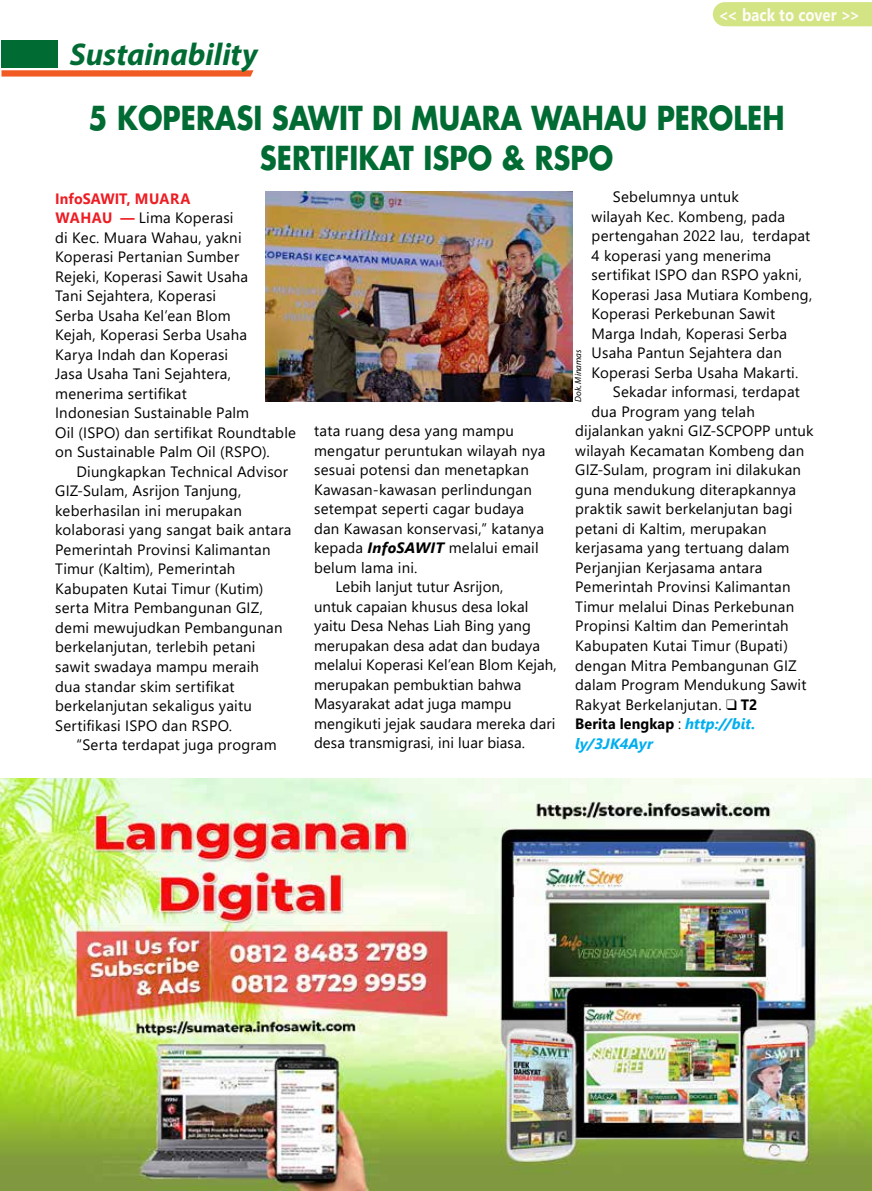
<style>
.page{position:relative;width:872px;height:1191px;background:#fff}
.page>*{position:absolute;margin:0;border:0;box-sizing:border-box;transform-origin:0 0}
.t1{font:700 32.1px/40px "Futura";color:#006b33;text-align:center;scale:.86 1}
.t2{font:italic 700 31.5px "Myriad Pro";color:#006b33}
.t3{font:700 17.4px "Segoe UI";color:#fffbf2;scale:.86 1}
.t4{font:15px/19.5px "Segoe UI";letter-spacing:.015em;color:#000}
.t5{font:700 15px "Segoe UI";letter-spacing:.01em;color:#000;scale:.95 1}
.t6{font:italic 700 15px "Segoe UI";letter-spacing:.01em;color:#00aeef}
.t7{font:italic 9px "Myriad Pro";color:#000}
.s1{font-weight:700;color:#ed1d24}
.s2{font-weight:700;font-style:italic}
.s3{font-weight:700}
.s4{font-weight:400}
.s5{font-style:italic;color:#00aeef}
</style>
<div class="page">
<img style="left:266px;top:191px;width:307px;height:211px">
<img style="left:0;top:778px;width:872px;height:413px">
<div style="left:713px;top:2px;width:159px;height:24px;background:#d2e484"></div>
<svg style="left:1px;top:70px;width:252px;height:7px;background:#f26c3a"></svg>
<div style="left:2px;top:40px;width:56px;height:28px;background:#006b33"></div>
<h2 class="t2" style="left:70px;top:34px;width:189px">Sustainability</h2>
<p class="t3" style="left:718px;top:-2px;width:166px">&lt;&lt; back to cover &gt;&gt;</p>
<h1 class="t1" style="left:89px;top:97px;width:810px">5 KOPERASI SAWIT DI MUARA WAHAU PEROLEH<br>SERTIFIKAT ISPO &amp; RSPO</h1>
<p class="t4" style="left:55px;top:187px;width:242px"><span class="s1">InfoSAWIT, MUARA<br>WAHAU —</span> Lima Koperasi<br>di Kec. Muara Wahau, yakni<br>Koperasi Pertanian Sumber<br>Rejeki, Koperasi Sawit Usaha<br>Tani Sejahtera, Koperasi<br>Serba Usaha Kel’ean Blom<br>Kejah, Koperasi Serba Usaha<br>Karya Indah dan Koperasi<br>Jasa Usaha Tani Sejahtera, menerima sertifikat<br>Indonesian Sustainable Palm<br>Oil (ISPO) dan sertifikat Roundtable on Sustainable Palm Oil (RSPO).</p>
<p class="t4" style="left:55px;top:460px;width:238px;text-indent:21px">Diungkapkan Technical Advisor<br>GIZ-Sulam, Asrijon Tanjung, keberhasilan ini merupakan kolaborasi yang sangat baik antara<br>Pemerintah Provinsi Kalimantan<br>Timur (Kaltim), Pemerintah<br>Kabupaten Kutai Timur (Kutim) serta Mitra Pembangunan GIZ, demi mewujudkan Pembangunan berkelanjutan, terlebih petani sawit swadaya mampu meraih<br>dua standar skim sertifikat berkelanjutan sekaligus yaitu<br>Sertifikasi ISPO dan RSPO.</p>
<p class="t4" style="left:76px;top:733px;width:202px">“Serta terdapat juga program</p>
<p class="t4" style="left:314px;top:420px;width:201px">tata ruang desa yang mampu</p>
<p class="t4" style="left:314px;top:439px;width:233px">mengatur peruntukan wilayah nya</p>
<p class="t4" style="left:314px;top:459px;width:216px">sesuai potensi dan menetapkan</p>
<p class="t4" style="left:314px;top:478px;width:219px">Kawasan-kawasan perlindungan</p>
<p class="t4" style="left:314px;top:498px;width:212px">setempat seperti cagar budaya</p>
<p class="t4" style="left:314px;top:517px;width:231px">dan Kawasan konservasi,” katanya</p>
<p class="t4" style="left:314px;top:537px;width:226px">kepada <span class="s2">InfoSAWIT</span> melalui email</p>
<p class="t4" style="left:314px;top:556px;width:105px">belum lama ini.</p>
<p class="t4" style="left:335px;top:576px;width:170px">Lebih lanjut tutur Asrijon,</p>
<p class="t4" style="left:314px;top:595px;width:216px">untuk capaian khusus desa lokal</p>
<p class="t4" style="left:314px;top:615px;width:218px">yaitu Desa Nehas Liah Bing yang</p>
<p class="t4" style="left:314px;top:634px;width:228px">merupakan desa adat dan budaya</p>
<p class="t4" style="left:314px;top:654px;width:244px">melalui Koperasi Kel’ean Blom Kejah,</p>
<p class="t4" style="left:314px;top:673px;width:209px">merupakan pembuktian bahwa</p>
<p class="t4" style="left:314px;top:693px;width:199px">Masyarakat adat juga mampu</p>
<p class="t4" style="left:314px;top:712px;width:243px">mengikuti jejak saudara mereka dari</p>
<p class="t4" style="left:314px;top:732px;width:213px">desa transmigrasi, ini luar biasa.</p>
<p class="t4" style="left:613px;top:186px;width:127px">Sebelumnya untuk</p>
<p class="t4" style="left:591px;top:205px;width:195px">wilayah Kec. Kombeng, pada</p>
<p class="t4" style="left:591px;top:225px;width:220px">pertengahan 2022 lau, terdapat</p>
<p class="t4" style="left:591px;top:244px;width:181px">4 koperasi yang menerima</p>
<p class="t4" style="left:591px;top:264px;width:212px">sertifikat ISPO dan RSPO yakni,</p>
<p class="t4" style="left:591px;top:283px;width:222px">Koperasi Jasa Mutiara Kombeng,</p>
<p class="t4" style="left:591px;top:303px;width:185px">Koperasi Perkebunan Sawit</p>
<p class="t4" style="left:591px;top:322px;width:197px">Marga Indah, Koperasi Serba</p>
<p class="t4" style="left:591px;top:342px;width:192px">Usaha Pantun Sejahtera dan</p>
<p class="t4" style="left:591px;top:361px;width:208px">Koperasi Serba Usaha Makarti.</p>
<p class="t4" style="left:613px;top:381px;width:188px">Sekadar informasi, terdapat</p>
<p class="t4" style="left:591px;top:400px;width:165px">dua Program yang telah</p>
<p class="t4" style="left:575px;top:420px;width:240px">dijalankan yakni GIZ-SCPOPP untuk</p>
<p class="t4" style="left:575px;top:439px;width:230px">wilayah Kecamatan Kombeng dan</p>
<p class="t4" style="left:575px;top:459px;width:227px">GIZ-Sulam, program ini dilakukan</p>
<p class="t4" style="left:575px;top:478px;width:222px">guna mendukung diterapkannya</p>
<p class="t4" style="left:575px;top:498px;width:219px">praktik sawit berkelanjutan bagi</p>
<p class="t4" style="left:575px;top:517px;width:193px">petani di Kaltim, merupakan</p>
<p class="t4" style="left:575px;top:537px;width:216px">kerjasama yang tertuang dalam</p>
<p class="t4" style="left:575px;top:556px;width:189px">Perjanjian Kerjasama antara</p>
<p class="t4" style="left:575px;top:576px;width:217px">Pemerintah Provinsi Kalimantan</p>
<p class="t4" style="left:575px;top:595px;width:220px">Timur melalui Dinas Perkebunan</p>
<p class="t4" style="left:575px;top:615px;width:215px">Propinsi Kaltim dan Pemerintah</p>
<p class="t4" style="left:575px;top:634px;width:214px">Kabupaten Kutai Timur (Bupati)</p>
<p class="t4" style="left:575px;top:654px;width:223px">dengan Mitra Pembangunan GIZ</p>
<p class="t4" style="left:575px;top:673px;width:233px">dalam Program Mendukung Sawit</p>
<p class="t4" style="left:575px;top:693px;width:183px">Rakyat Berkelanjutan. ❑ <span class="s3">T2</span></p>
<p class="t5" style="left:575px;top:709px;width:191px">Berita lengkap <span class="s4">:</span> <span class="s5">http://bit.</span></p>
<p class="t6" style="left:575px;top:729px;width:79px">ly/3JK4Ayr</p>
<p class="t7" style="left:572px;top:402px;width:54px;rotate:-90deg">Dok. Minamas</p>
</div>
